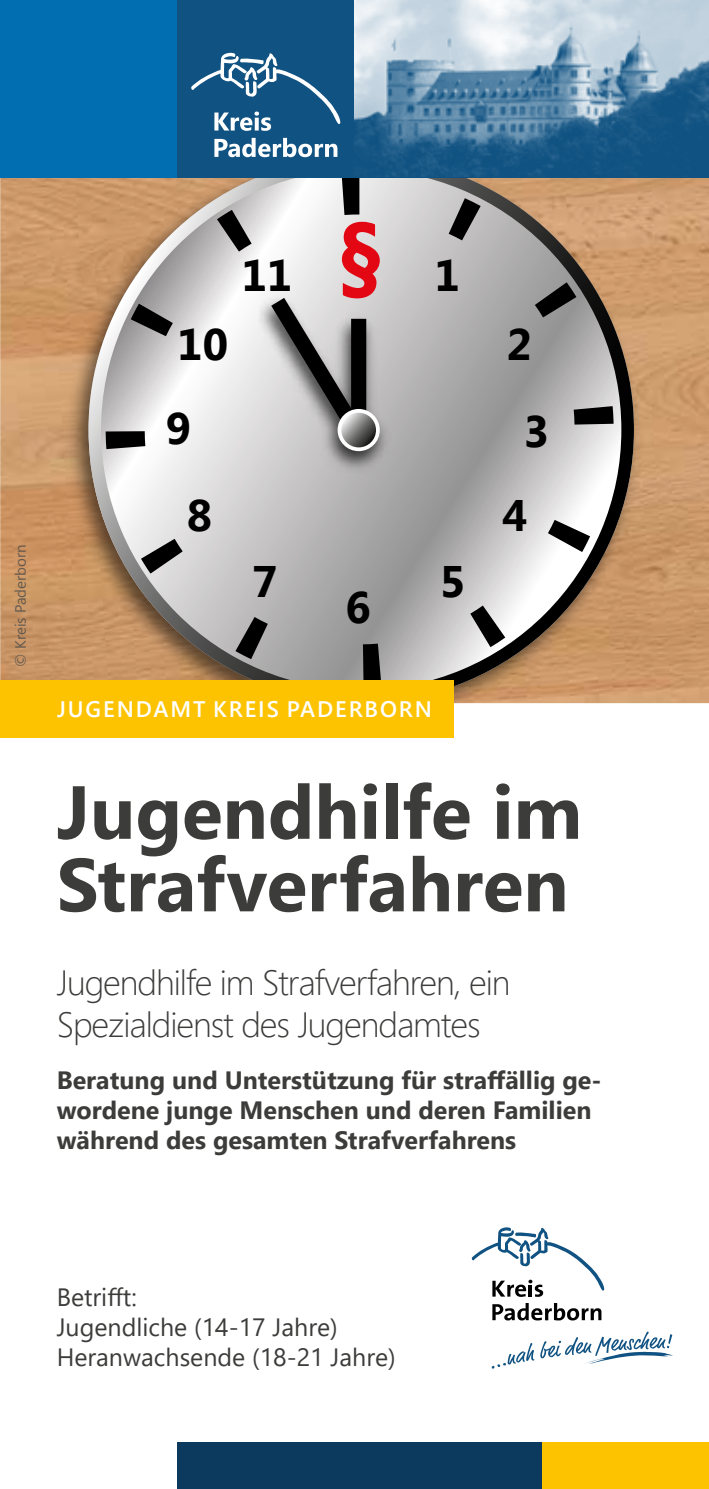
<style>
.page{position:relative;width:709px;height:1489px;background:#fff}
.page>*{position:absolute;margin:0;border:0;box-sizing:border-box;transform-origin:0 0}
.t1{font:700 100.75px "Segoe UI";color:#e30613}
.t2{font:700 75px/72.5px "Segoe UI";color:#3c3c3b}
.t3{font:700 44px/85px "Segoe UI";color:#000;text-align:center}
.t4{font:300 35px "Segoe UI";letter-spacing:-.03em;color:#3c3c3b}
.t5{font:700 25px/30px "Segoe UI";color:#3c3c3b}
.t6{font:25px "Segoe UI";color:#3c3c3b}
.t7{font:600 22.5px "Segoe UI";letter-spacing:.085em;color:#fff}
.t8{font:15px "Segoe UI";color:#4a4a49}
</style>
<div class="page">
<svg style="left:0;top:177px;width:709px;height:527px;background:#bba998"></svg>
<div style="left:0;top:680px;width:454px;height:57px;background:#fdc300"></div>
<svg style="left:492px;top:1303px;width:109px;height:17px"></svg>
<svg style="left:491px;top:1343px;width:43px;height:25px"></svg>
<svg style="left:540px;top:1331px;width:133px;height:32px"></svg>
<svg style="left:472px;top:1227px;width:132px;height:69px"></svg>
<div style="left:0;top:0;width:177px;height:177px;background:#006eb1"></div>
<div style="left:177px;top:0;width:177px;height:177px;background:#105282"></div>
<svg style="left:191px;top:53px;width:149px;height:78px"></svg>
<svg style="left:214px;top:138px;width:123px;height:19px"></svg>
<img style="left:354px;top:0;width:355px;height:177px">
<div style="left:177px;top:1442px;width:532px;height:46px;background:#0c3a5e"></div>
<div style="left:542px;top:1442px;width:167px;height:46px;background:#fdc300"></div>
<p class="t8" style="left:7px;top:666px;width:124px;rotate:-90deg">© Kreis Paderborn</p>
<h3 class="t3" style="left:177px;top:300px;width:52px">10</h3>
<h3 class="t3" style="left:241px;top:230px;width:52px">11</h3>
<h3 class="t3" style="left:166px;top:384px;width:27px">9</h3>
<h3 class="t3" style="left:187px;top:470px;width:27px">8</h3>
<h3 class="t3" style="left:252px;top:537px;width:27px">7</h3>
<h1 class="t1" style="left:335px;top:187px;width:50px">§</h1>
<h3 class="t3" style="left:345px;top:562px;width:27px">6</h3>
<h3 class="t3" style="left:434px;top:230px;width:27px">1</h3>
<h3 class="t3" style="left:439px;top:537px;width:27px">5</h3>
<p class="t7" style="left:57px;top:688px;width:376px">JUGENDAMT KREIS PADERBORN</p>
<h3 class="t3" style="left:502px;top:300px;width:48px">2<br>3<br>4</h3>
<p class="t2" style="left:57px;top:770px;width:527px">Jugendhilfe im<br>Strafverfahren</p>
<p class="t4" style="left:57px;top:949px;width:455px">Jugendhilfe im Strafverfahren, ein</p>
<p class="t4" style="left:57px;top:991px;width:425px">Spezialdienst des Jugendamtes</p>
<p class="t5" style="left:57px;top:1062px;width:546px">Beratung und Unterstützung für straffällig ge&shy;wordene junge Menschen und deren Familien während des gesamten Strafverfahrens</p>
<p class="t6" style="left:57px;top:1272px;width:82px">Betrifft:</p>
<p class="t6" style="left:57px;top:1302px;width:282px">Jugendliche (14-17 Jahre)</p>
<p class="t6" style="left:57px;top:1332px;width:340px">Heranwachsende (18-21 Jahre)</p>
</div>
